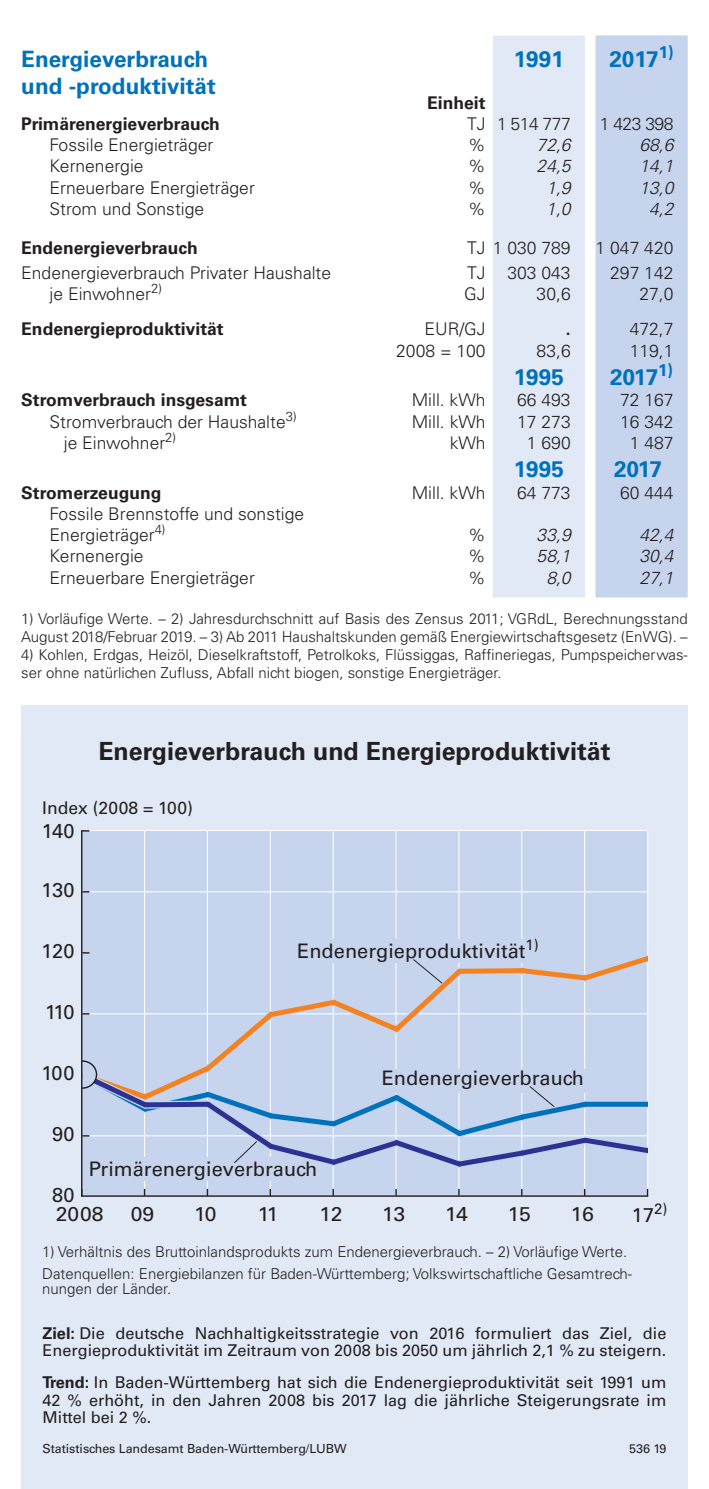
<style>
.page{position:relative;width:709px;height:1489px;background:#fff}
.page>*{position:absolute;margin:0;border:0;box-sizing:border-box;transform-origin:0 0}
.t1{font:700 25px "Univers";color:#231f20}
.t2{font:700 22.5px/27px "Univers";color:#0072bc}
.t3{font:20px "Univers";color:#231f20}
.t4{font:20px "Univers";color:#231f20;scale:1.06 1}
.t5{font:300 17.5px/21px "Univers";color:#231f20}
.t6{font:700 17.5px "Univers";color:#231f20}
.t7{font:italic 300 17.5px "Univers";color:#231f20}
.t8{font:17.5px "Univers";color:#231f20}
.t9{font:16.25px/17.5px "Univers";color:#231f20}
.t10{font:300 15px/18px "Univers";color:#231f20}
.t11{font:12.5px "Univers";letter-spacing:-.005em;color:#231f20}
.s1{font-weight:700}
</style>
<div class="page">
<div style="left:21px;top:705px;width:666px;height:783px;background:#e1e9f6"></div>
<div style="left:493px;top:35px;width:92px;height:562px;background:#e1e9f6"></div>
<div style="left:595px;top:35px;width:92px;height:562px;background:#c6d5ed"></div>
<div style="left:82px;top:830px;width:565px;height:365px;background:#c6d5ed"></div>
<hr style="left:82px;top:1195px;width:565px;height:1px;background:#231f20">
<hr style="left:144px;top:830px;width:1px;height:365px;background:#fff">
<hr style="left:207px;top:830px;width:1px;height:365px;background:#fff">
<hr style="left:270px;top:830px;width:1px;height:365px;background:#fff">
<hr style="left:333px;top:830px;width:1px;height:365px;background:#fff">
<hr style="left:395px;top:830px;width:1px;height:365px;background:#fff">
<hr style="left:458px;top:830px;width:1px;height:365px;background:#fff">
<hr style="left:521px;top:830px;width:1px;height:365px;background:#fff">
<hr style="left:584px;top:830px;width:1px;height:365px;background:#fff">
<hr style="left:82px;top:891px;width:565px;height:1px;background:#fff">
<hr style="left:82px;top:830px;width:565px;height:1px;background:#fff">
<hr style="left:647px;top:830px;width:1px;height:365px;background:#fff">
<svg style="left:269px;top:1188px;width:2px;height:7px"></svg>
<svg style="left:332px;top:1188px;width:2px;height:7px"></svg>
<svg style="left:395px;top:1188px;width:2px;height:7px"></svg>
<div style="left:87px;top:1157px;width:226px;height:23px;background:#c6d5ed"></div>
<div style="left:313px;top:939px;width:226px;height:23px;background:#c6d5ed"></div>
<svg style="left:82px;top:949px;width:565px;height:224px"></svg>
<hr style="left:81px;top:830px;width:1px;height:366px;background:#231f20">
<h2 class="t2" style="left:21px;top:45px;width:196px">Energieverbrauch und -produktivität</h2>
<h2 class="t2" style="left:514px;top:45px;width:52px">1991</h2>
<h2 class="t2" style="left:609px;top:45px;width:66px">2017<sup>1)</sup></h2>
<p class="t6" style="left:427px;top:92px;width:60px">Einheit</p>
<p class="t6" style="left:21px;top:113px;width:200px">Primärenergieverbrauch</p>
<p class="t5" style="left:467px;top:113px;width:105px">TJ 1 514 777</p>
<p class="t5" style="left:600px;top:113px;width:75px">1 423 398</p>
<p class="t5" style="left:50px;top:134px;width:165px">Fossile Energieträger</p>
<p class="t5" style="left:468px;top:134px;width:19px">%</p>
<p class="t7" style="left:536px;top:134px;width:36px">72,6</p>
<p class="t7" style="left:639px;top:134px;width:36px">68,6</p>
<p class="t5" style="left:50px;top:156px;width:95px">Kernenergie</p>
<p class="t5" style="left:468px;top:156px;width:19px">%</p>
<p class="t7" style="left:536px;top:156px;width:36px">24,5</p>
<p class="t7" style="left:639px;top:156px;width:36px">14,1</p>
<p class="t5" style="left:50px;top:177px;width:207px">Erneuerbare Energieträger</p>
<p class="t5" style="left:468px;top:177px;width:19px">%</p>
<p class="t7" style="left:546px;top:177px;width:26px">1,9</p>
<p class="t7" style="left:639px;top:177px;width:36px">13,0</p>
<p class="t5" style="left:50px;top:198px;width:156px">Strom und Sonstige</p>
<p class="t5" style="left:468px;top:198px;width:19px">%</p>
<p class="t7" style="left:546px;top:198px;width:26px">1,0</p>
<p class="t7" style="left:649px;top:198px;width:26px">4,2</p>
<p class="t6" style="left:21px;top:237px;width:178px">Endenergieverbrauch</p>
<p class="t5" style="left:467px;top:237px;width:105px">TJ 1 030 789</p>
<p class="t5" style="left:595px;top:237px;width:79px">1 047 420</p>
<p class="t5" style="left:21px;top:262px;width:311px">Endenergieverbrauch Privater Haushalte</p>
<p class="t5" style="left:467px;top:262px;width:105px">TJ 303 043</p>
<p class="t5" style="left:610px;top:262px;width:65px">297 142</p>
<p class="t5" style="left:50px;top:283px;width:114px">je Einwohner<sup>2)</sup></p>
<p class="t5" style="left:464px;top:283px;width:23px">GJ</p>
<p class="t5" style="left:536px;top:283px;width:36px">30,6</p>
<p class="t5" style="left:639px;top:283px;width:36px">27,0</p>
<p class="t6" style="left:21px;top:319px;width:204px">Endenergieproduktivität</p>
<p class="t5" style="left:424px;top:319px;width:63px">EUR/GJ</p>
<p class="t6" style="left:566px;top:319px;width:6px">.</p>
<p class="t5" style="left:629px;top:319px;width:45px">472,7</p>
<p class="t5" style="left:396px;top:340px;width:91px">2008 = 100</p>
<p class="t5" style="left:536px;top:340px;width:36px">83,6</p>
<p class="t5" style="left:629px;top:340px;width:45px">119,1</p>
<h2 class="t2" style="left:514px;top:364px;width:52px">1995</h2>
<h2 class="t2" style="left:610px;top:364px;width:65px">2017<sup>1)</sup></h2>
<p class="t6" style="left:21px;top:390px;width:227px">Stromverbrauch insgesamt</p>
<p class="t5" style="left:412px;top:389px;width:75px">Mill. kWh</p>
<p class="t5" style="left:517px;top:389px;width:55px">66 493</p>
<p class="t5" style="left:620px;top:389px;width:55px">72 167</p>
<p class="t5" style="left:50px;top:411px;width:248px">Stromverbrauch der Haushalte<sup>3)</sup></p>
<p class="t5" style="left:412px;top:411px;width:75px">Mill. kWh</p>
<p class="t5" style="left:517px;top:411px;width:55px">17 273</p>
<p class="t5" style="left:620px;top:411px;width:55px">16 342</p>
<p class="t5" style="left:64px;top:432px;width:114px">je Einwohner<sup>2)</sup></p>
<p class="t5" style="left:449px;top:432px;width:37px">kWh</p>
<p class="t5" style="left:527px;top:432px;width:45px">1 690</p>
<p class="t5" style="left:629px;top:432px;width:45px">1 487</p>
<h2 class="t2" style="left:514px;top:456px;width:52px">1995</h2>
<h2 class="t2" style="left:614px;top:456px;width:50px">2017</h2>
<p class="t6" style="left:21px;top:482px;width:142px">Stromerzeugung</p>
<p class="t5" style="left:412px;top:482px;width:75px">Mill. kWh</p>
<p class="t5" style="left:517px;top:482px;width:55px">64 773</p>
<p class="t5" style="left:620px;top:482px;width:55px">60 444</p>
<p class="t5" style="left:50px;top:503px;width:256px">Fossile Brennstoffe und sonstige<br>Energieträger<sup>4)</sup></p>
<p class="t5" style="left:468px;top:524px;width:19px">%</p>
<p class="t7" style="left:536px;top:524px;width:36px">33,9</p>
<p class="t7" style="left:639px;top:524px;width:36px">42,4</p>
<p class="t5" style="left:50px;top:545px;width:95px">Kernenergie</p>
<p class="t5" style="left:468px;top:545px;width:19px">%</p>
<p class="t7" style="left:536px;top:545px;width:36px">58,1</p>
<p class="t7" style="left:639px;top:545px;width:36px">30,4</p>
<p class="t5" style="left:50px;top:567px;width:207px">Erneuerbare Energieträger</p>
<p class="t5" style="left:468px;top:567px;width:19px">%</p>
<p class="t7" style="left:546px;top:567px;width:26px">8,0</p>
<p class="t7" style="left:639px;top:567px;width:36px">27,1</p>
<p class="t10" style="left:21px;top:609px;width:668px">1) Vorläufige Werte. – 2) Jahresdurchschnitt auf Basis des Zensus 2011; VGRdL, Berechnungsstand<br>August 2018/Februar 2019. – 3) Ab 2011 Haushaltskunden gemäß Energiewirtschaftsgesetz (EnWG). –</p>
<p class="t10" style="left:21px;top:645px;width:668px">4) Kohlen, Erdgas, Heizöl, Dieselkraftstoff, Petrolkoks, Flüssiggas, Raffineriegas, Pumpspeicherwas&shy;ser ohne natürlichen Zufluss, Abfall nicht biogen, sonstige Energieträger.</p>
<h1 class="t1" style="left:98px;top:736px;width:514px">Energieverbrauch und Energieproduktivität</h1>
<p class="t8" style="left:42px;top:797px;width:152px">Index (2008 = 100)</p>
<h3 class="t3" style="left:42px;top:818px;width:34px">140</h3>
<h3 class="t3" style="left:41px;top:878px;width:35px">130</h3>
<h3 class="t3" style="left:41px;top:939px;width:35px">120</h3>
<h3 class="t3" style="left:45px;top:1000px;width:31px">110</h3>
<h3 class="t3" style="left:297px;top:938px;width:243px">Endenergieproduktivität<sup>1)</sup></h3>
<h3 class="t3" style="left:41px;top:1061px;width:35px">100</h3>
<h3 class="t3" style="left:52px;top:1122px;width:24px">90</h3>
<h3 class="t3" style="left:52px;top:1183px;width:24px">80</h3>
<h3 class="t3" style="left:89px;top:1156px;width:230px">Primärenergieverbrauch</h3>
<h3 class="t3" style="left:382px;top:1065px;width:204px">Endenergieverbrauch</h3>
<h3 class="t4" style="left:56px;top:1202px;width:47px">2008</h3>
<h3 class="t4" style="left:131px;top:1202px;width:24px">09</h3>
<h3 class="t4" style="left:194px;top:1202px;width:23px">10</h3>
<h3 class="t4" style="left:258px;top:1202px;width:21px">11</h3>
<h3 class="t4" style="left:319px;top:1202px;width:23px">12</h3>
<h3 class="t4" style="left:382px;top:1202px;width:23px">13</h3>
<h3 class="t4" style="left:445px;top:1202px;width:23px">14</h3>
<h3 class="t4" style="left:508px;top:1202px;width:23px">15</h3>
<h3 class="t4" style="left:570px;top:1202px;width:23px">16</h3>
<h3 class="t3" style="left:632px;top:1202px;width:37px">17<sup>2)</sup></h3>
<p class="t10" style="left:42px;top:1239px;width:591px;line-height:22.5px">1) Verhältnis des Bruttoinlandsprodukts zum Endenergieverbrauch. – 2) Vorläufige Werte.<br>Datenquellen: Energiebilanzen für Baden-Württemberg; Volkswirtschaftliche Gesamtrech-</p>
<p class="t10" style="left:42px;top:1279px;width:130px">nungen der Länder.</p>
<p class="t9" style="left:43px;top:1324px;width:625px"><span class="s1">Ziel:</span> Die deutsche Nachhaltigkeitsstrategie von 2016 formuliert das Ziel, die<br>Energieproduktivität im Zeitraum von 2008 bis 2050 um jährlich 2,1 % zu steigern.</p>
<p class="t9" style="left:43px;top:1373px;width:625px;text-align:justify"><span class="s1">Trend:</span> In Baden-Württemberg hat sich die Endenergieproduktivität seit 1991 um 42 % erhöht, in den Jahren 2008 bis 2017 lag die jährliche Steigerungsrate im Mittel bei 2 %.</p>
<p class="t11" style="left:43px;top:1441px;width:306px">Statistisches Landesamt Baden-Württemberg/LUBW</p>
<p class="t11" style="left:629px;top:1441px;width:39px">536 19</p>
</div>
